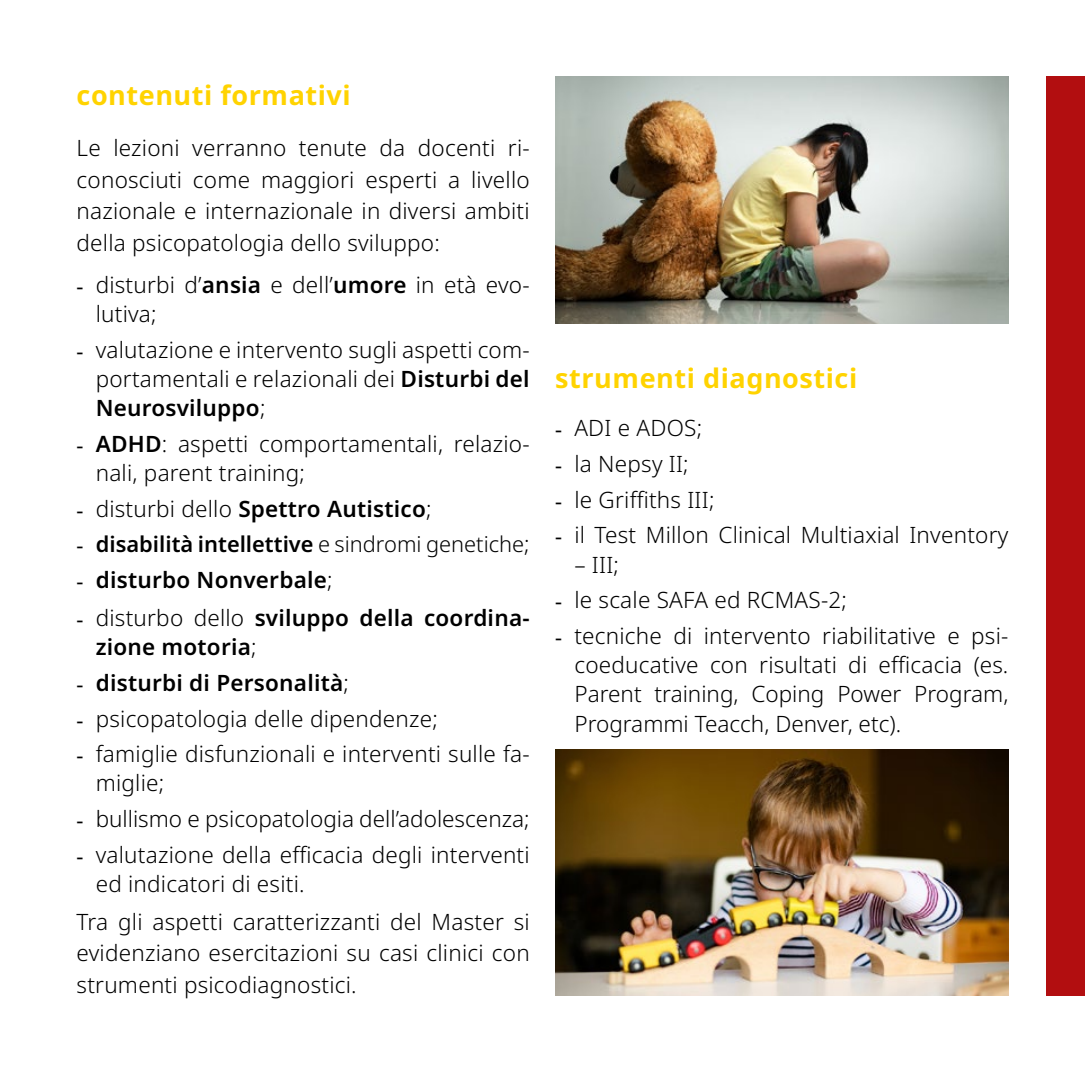
<style>
.page{position:relative;width:1085px;height:1085px;background:#fff}
.page>*{position:absolute;margin:0;border:0;box-sizing:border-box;transform-origin:0 0}
.t1{font:700 27px "Noto Sans";letter-spacing:.02em;color:#ffd300}
.t2{font:300 22.5px/29.2px "Noto Sans";letter-spacing:.01em;color:#000;text-align:justify}
.t3{font:600 22.5px/29.2px "Noto Sans";letter-spacing:.01em;color:#000}
.t4{font:600 21.82px "Noto Sans";color:#000}
.s1{font-family:"Baskerville";font-weight:400}
.s2{font-weight:600}
.s3{font-weight:300}
.s4{font-family:"Baskerville";font-weight:400;font-size:22.5px}
.s5{font-weight:300;font-size:22.5px}
</style>
<div class="page">
<div style="left:1046px;top:77px;width:38px;height:918px;background:#b20e10"></div>
<img style="left:555px;top:77px;width:453px;height:246px">
<img style="left:555px;top:749px;width:453px;height:246px">
<p class="t1" style="left:77px;top:77px;width:275px">contenuti formativi</p>
<p class="t2" style="left:77px;top:133px;width:454px;line-height:31.5px">Le lezioni verranno tenute da docenti ri&shy;conosciuti come maggiori esperti a livello nazionale e internazionale in diversi ambiti della psicopatologia dello sviluppo:</p>
<p class="t2" style="left:96px;top:270px;width:435px;text-indent:-19px"><span class="s1">-</span> disturbi d’<span class="s2">ansia</span> e dell’<span class="s2">umore</span> in età evo&shy;lutiva;</p>
<p class="t2" style="left:96px;top:335px;width:435px;text-indent:-19px"><span class="s1">-</span> valutazione e intervento sugli aspetti com&shy;portamentali e relazionali dei <span class="s2">Disturbi del Neurosviluppo</span>;</p>
<p class="t2" style="left:96px;top:429px;width:435px;text-indent:-19px"><span class="s1">-</span> <span class="s2">ADHD</span>: aspetti comportamentali, relazio&shy;nali, parent training;</p>
<p class="t3" style="left:77px;top:494px;width:356px"><span class="s1">-</span> <span class="s3">disturbi dello</span> Spettro Autistico<span class="s3">;</span></p>
<p class="t4" style="left:77px;top:529px;width:454px"><span class="s4">-</span> disabilità intellettive <span class="s3">e sindromi genetiche</span><span class="s5">;</span></p>
<p class="t3" style="left:77px;top:565px;width:257px"><span class="s1">-</span> disturbo Nonverbale<span class="s3">;</span></p>
<p class="t3" style="left:96px;top:603px;width:435px;text-indent:-19px"><span class="s1">-</span> <span class="s3">disturbo dello</span> sviluppo della coordina&shy;zione motoria<span class="s3">;</span></p>
<p class="t3" style="left:77px;top:668px;width:274px"><span class="s1">-</span> disturbi di Personalità<span class="s3">;</span></p>
<p class="t2" style="left:77px;top:704px;width:363px"><span class="s1">-</span> psicopatologia delle dipendenze;</p>
<p class="t2" style="left:96px;top:739px;width:435px;text-indent:-19px"><span class="s1">-</span> famiglie disfunzionali e interventi sulle fa&shy;miglie;</p>
<p class="t2" style="left:77px;top:804px;width:454px"><span class="s1">-</span> bullismo e psicopatologia dell’adolescenza;</p>
<p class="t2" style="left:96px;top:840px;width:435px;text-indent:-19px"><span class="s1">-</span> valutazione della efficacia degli interventi ed indicatori di esiti.</p>
<p class="t2" style="left:77px;top:906px;width:454px;line-height:31.5px">Tra gli aspetti caratterizzanti del Master si evidenziano esercitazioni su casi clinici con strumenti psicodiagnostici.</p>
<p class="t1" style="left:555px;top:359px;width:303px">strumenti diagnostici</p>
<p class="t2" style="left:555px;top:414px;width:148px"><span class="s1">-</span> ADI e ADOS;</p>
<p class="t2" style="left:555px;top:449px;width:135px"><span class="s1">-</span> la Nepsy II;</p>
<p class="t2" style="left:555px;top:485px;width:161px"><span class="s1">-</span> le Griffiths III;</p>
<p class="t2" style="left:555px;top:521px;width:454px"><span class="s1">-</span> il Test Millon Clinical Multiaxial Inventory</p>
<p class="t2" style="left:574px;top:550px;width:46px">– III;</p>
<p class="t2" style="left:555px;top:586px;width:293px"><span class="s1">-</span> le scale SAFA ed RCMAS-2;</p>
<p class="t2" style="left:574px;top:621px;width:435px;text-indent:-19px"><span class="s1">-</span> tecniche di intervento riabilitative e psi&shy;coeducative con risultati di efficacia (es.<br>Parent training, Coping Power Program, Programmi Teacch, Denver, etc).</p>
</div>
